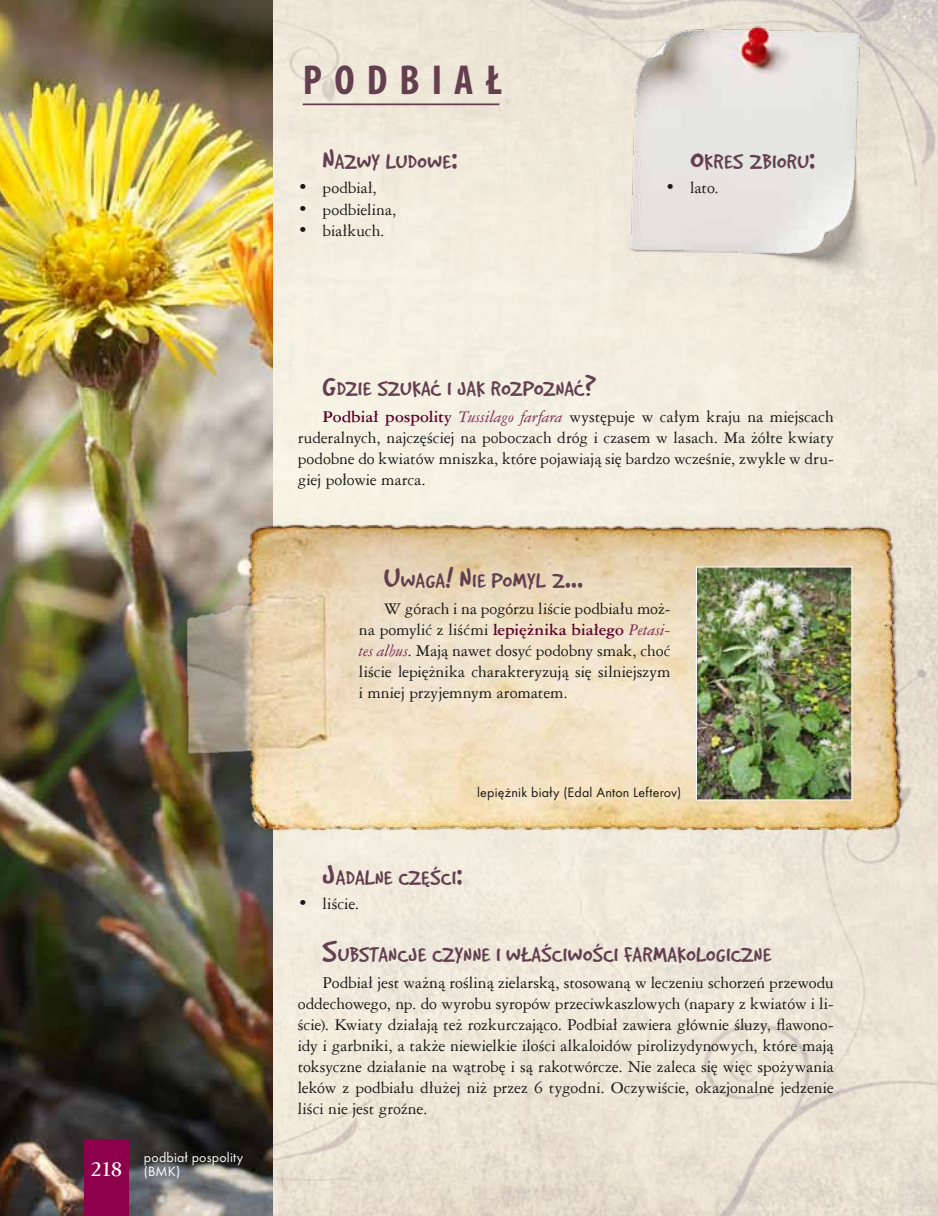
<style>
.page{position:relative;width:938px;height:1216px;background:#fff}
.page>*{position:absolute;margin:0;border:0;box-sizing:border-box;transform-origin:0 0}
.t1{font:700 condensed 42px "Myriad Pro";color:#633f4f}
.t2{font:23.28px "Good Dog Pl";letter-spacing:.02em;color:#633f4f}
.t3{font:17.5px/21px "Ameri Garmnd EU";color:#181716;text-align:justify}
.t4{font:14px "Futura TEE";letter-spacing:.015em;color:#181716}
.t5{font:14px/14px "Futura TEE";letter-spacing:.015em;color:#fff}
.s1{font-size:33.25px}
.s2{font-family:"Ameri Garmnd EU";font-weight:700;font-size:22.75px}
.s3{font-weight:700;color:#5a0029}
.s4{font-style:italic;color:#7b284e}
</style>
<div class="page">
<img style="left:273px;top:0;width:665px;height:1215px">
<img style="left:0;top:0;width:273px;height:1215px">
<div style="left:612px;top:279px;width:278px;height:7px;background:#eee6da"></div>
<img style="left:612px;top:8px;width:278px;height:271px">
<img style="left:152px;top:511px;width:786px;height:346px">
<hr style="left:303px;top:103px;width:196px;height:2px;background:#633f4f">
<img style="left:698px;top:568px;width:152px;height:230px">
<div style="left:696px;top:566px;width:156px;height:234px;border:1px solid #fff"></div>
<div style="left:84px;top:1138px;width:45px;height:77px;background:#8d004b"></div>
<h1 class="t1" style="left:303px;top:56px;width:201px">PODBIA Ł</h1>
<h2 class="t2" style="left:322px;top:149px;width:136px"><span class="s1">N</span>AZWY LUDOWE<span class="s1">:</span></h2>
<p class="t3" style="left:298px;top:177px;width:81px">• podbiał,</p>
<p class="t3" style="left:298px;top:199px;width:100px">• podbielina,</p>
<p class="t3" style="left:298px;top:220px;width:88px">• białkuch.</p>
<h2 class="t2" style="left:690px;top:149px;width:126px"><span class="s1">O</span>KRES ZBIORU<span class="s1">:</span></h2>
<p class="t3" style="left:665px;top:177px;width:55px">• lato.</p>
<p class="t5" style="left:91px;top:1149px;width:154px;text-indent:53px">podbiał pospolity<br><span class="s2">218</span> (BMK)</p>
<h2 class="t2" style="left:322px;top:376px;width:275px"><span class="s1">G</span>DZIE SZUKAĆ I JAK ROZPOZNAĆ<span class="s1">?</span></h2>
<p class="t3" style="left:298px;top:406px;width:537px;text-indent:25px"><span class="s3">Podbiał pospolity</span> <span class="s4">Tussilago farfara</span> występuje w całym kraju na miejscach ruderalnych, najczęściej na poboczach dróg i czasem w lasach. Ma żółte kwiaty podobne do kwiatów mniszka, które pojawiają się bardzo wcześnie, zwykle w dru&shy;giej połowie marca.</p>
<h2 class="t2" style="left:384px;top:568px;width:200px"><span class="s1">U</span>WAGA<span class="s1">! N</span>IE POMYL Z<span class="s1">...</span></h2>
<p class="t3" style="left:359px;top:598px;width:313px;text-indent:25px">W górach i na pogórzu liście podbiału moż&shy;na pomylić z liśćmi <span class="s3">lepiężnika białego</span> <span class="s4">Petasi&shy;tes albus</span>. Mają nawet dosyć podobny smak, choć liście lepiężnika charakteryzują się silniejszym i mniej przyjemnym aromatem.</p>
<p class="t4" style="left:477px;top:784px;width:205px">lepiężnik biały (Edal Anton Lefterov)</p>
<h2 class="t2" style="left:322px;top:865px;width:141px"><span class="s1">J</span>ADALNE CZĘŚCI<span class="s1">:</span></h2>
<p class="t3" style="left:298px;top:893px;width:63px">• liście.</p>
<h2 class="t2" style="left:322px;top:942px;width:450px"><span class="s1">S</span>UBSTANCJE CZYNNE I WŁAŚCIWOŚCI FARMAKOLOGICZNE</h2>
<p class="t3" style="left:298px;top:972px;width:537px;text-indent:25px">Podbiał jest ważną rośliną zielarską, stosowaną w leczeniu schorzeń przewodu oddechowego, np. do wyrobu syropów przeciwkaszlowych (napary z kwiatów i li&shy;ście). Kwiaty działają też rozkurczająco. Podbiał zawiera głównie śluzy, flawono&shy;idy i garbniki, a także niewielkie ilości alkaloidów pirolizydynowych, które mają toksyczne działanie na wątrobę i są rakotwórcze. Nie zaleca się więc spożywania leków z podbiału dłużej niż przez 6 tygodni. Oczywiście, okazjonalne jedzenie liści nie jest groźne.</p>
</div>
